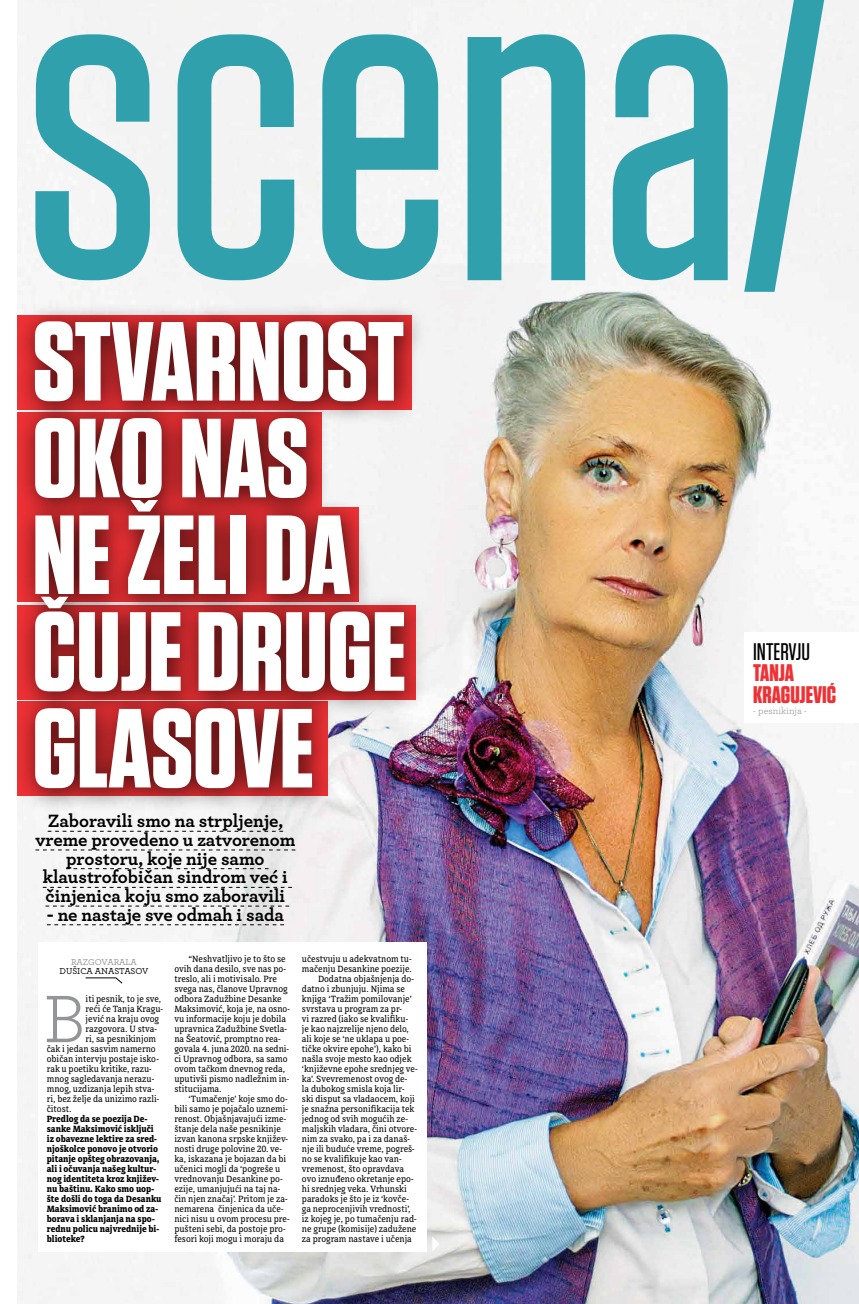
<style>
.page{position:relative;width:859px;height:1304px;background:#fff}
.page>*{position:absolute;margin:0;border:0;box-sizing:border-box;transform-origin:0 0}
.t1{font:700 112.2px/96.7px "Tungsten";color:#fff}
.t2{font:70.3px "Archer";color:#939598}
.t3{font:700 24px/21.6px "Tungsten";color:#ee3135}
.t4{font:500 24px "Tungsten";color:#000}
.t5{font:700 18.7px/18.7px "Archer";color:#000;text-align:center}
.t6{font:10px "Archer";color:#939598}
.t7{font:9.5px/10px "Directa Serif";letter-spacing:-.005em;color:#000}
.t8{font:700 9.5px/10px "Directa Serif";letter-spacing:-.005em;color:#000}
.t9{font:500 9px "Archer";letter-spacing:-.015em;color:#000}
.t10{font:500 9px "Archer";color:#939598}
</style>
<div class="page">
<img style="left:17px;top:0;width:842px;height:1304px">
<svg style="left:35px;top:0;width:797px;height:292px;fill:#f3f3f3"></svg>
<div style="left:38px;top:942px;width:389px;height:309px;background:#fff"></div>
<svg style="left:85px;top:977px;width:38px;height:7px"></svg>
<div style="left:745px;top:632px;width:114px;height:90px;background:#fff"></div>
<svg style="left:432px;top:1237px;width:8px;height:14px"></svg>
<svg style="left:48px;top:831px;width:235px;height:1px"></svg>
<svg style="left:35px;top:849px;width:260px;height:1px"></svg>
<svg style="left:66px;top:868px;width:203px;height:1px"></svg>
<svg style="left:43px;top:887px;width:249px;height:1px"></svg>
<svg style="left:46px;top:906px;width:243px;height:1px"></svg>
<svg style="left:47px;top:924px;width:237px;height:1px"></svg>
<div style="left:15px;top:302px;width:414px;height:511px;background:#000;opacity:.75"></div>
<h1 class="t1" style="left:33px;top:317px;width:375px">STVARNOST<br>OKO NAS<br>NE ŽELI DA<br>ČUJE DRUGE<br>GLASOVE</h1>
<h3 class="t5" style="left:35px;top:810px;width:261px">Zaboravili smo na strpljenje, vreme provedeno u zatvorenom prostoru, koje nije samo klaustrofobičan sindrom već i činjenica koju smo zaboravili</h3>
<h3 class="t5" style="left:47px;top:904px;width:239px">- ne nastaje sve odmah i sada</h3>
<p class="t10" style="left:71px;top:955px;width:67px">RAZGOVARALA</p>
<p class="t9" style="left:60px;top:964px;width:90px">DUŠICA ANASTASOV</p>
<h2 class="t2" style="left:43px;top:970px;width:44px">B</h2>
<p class="t7" style="left:86px;top:994px;width:77px">iti pesnik, to je sve,</p>
<p class="t7" style="left:86px;top:1004px;width:79px">reći će Tanja Kragu-</p>
<p class="t7" style="left:86px;top:1014px;width:75px">jević na kraju ovog</p>
<p class="t7" style="left:86px;top:1024px;width:73px">razgovora. U stva-</p>
<p class="t7" style="left:86px;top:1034px;width:72px">ri, sa pesnikinjom</p>
<p class="t7" style="left:47px;top:1044px;width:110px">čak i jedan sasvim namerno</p>
<p class="t7" style="left:47px;top:1054px;width:114px">običan intervju postaje isko-</p>
<p class="t7" style="left:47px;top:1064px;width:106px">rak u poetiku kritike, razu-</p>
<p class="t7" style="left:47px;top:1074px;width:109px">mnog sagledavanja nerazu-</p>
<p class="t7" style="left:47px;top:1084px;width:109px">mnog, uzdizanja lepih stva-</p>
<p class="t7" style="left:47px;top:1094px;width:114px">ri, bez želje da unizimo razli-</p>
<p class="t7" style="left:47px;top:1104px;width:26px">čitost.</p>
<p class="t8" style="left:47px;top:1114px;width:116px">Predlog da se poezija De&shy;sanke Maksimović isključi iz obavezne lektire za sred&shy;njoškolce ponovo je otvorio pitanje opšteg obrazovanja, ali i očuvanja našeg kultur&shy;nog identiteta kroz književ&shy;nu baštinu. Kako smo uop&shy;šte došli do toga da Desanku<br>Maksimović branimo od za&shy;borava i sklanjanja na spo&shy;rednu policu najvrednije bi&shy;blioteke?</p>
<p class="t7" style="left:174px;top:954px;width:117px;text-indent:14px">“Neshvatljivo je to što se ovih dana desilo, sve nas po&shy;treslo, ali i motivisalo. Pre svega nas, članove Upravnog odbora Zadužbine Desanke<br>Maksimović, koja je, na osno&shy;vu informacije koju je dobila upravnica Zadužbine Svetla&shy;na Šeatović, promptno rea&shy;govala 4. juna 2020. na sedni&shy;ci Upravnog odbora, sa samo ovom tačkom dnevnog reda, uputivši pismo nadležnim in&shy;stitucijama.</p>
<p class="t7" style="left:174px;top:1094px;width:117px;text-indent:14px">‘Tumačenje’ koje smo do&shy;bili samo je pojačalo uznemi&shy;renost. Objašnjavajući izme&shy;štanje dela naše pesnikinje izvan kanona srpske književ&shy;nosti druge polovine 20. ve&shy;ka, iskazana je bojazan da bi učenici mogli da ‘pogreše u vrednovanju Desankine po&shy;ezije, umanjujući na taj na&shy;čin njen značaj’. Pritom je za&shy;nemarena činjenica da uče&shy;nici nisu u ovom procesu pre&shy;pušteni sebi, da postoje pro&shy;fesori koji mogu i moraju da</p>
<p class="t7" style="left:302px;top:954px;width:111px">učestvuju u adekvatnom tu-</p>
<p class="t7" style="left:302px;top:964px;width:112px">mačenju Desankine poezije.</p>
<p class="t7" style="left:318px;top:974px;width:97px">Dodatna objašnjenja do-</p>
<p class="t7" style="left:302px;top:984px;width:105px">datno i zbunjuju. Njima se</p>
<p class="t7" style="left:302px;top:994px;width:111px">knjiga ‘Tražim pomilovanje’</p>
<p class="t7" style="left:302px;top:1004px;width:102px">svrstava u program za pr-</p>
<p class="t7" style="left:302px;top:1014px;width:108px">vi razred (iako se kvalifiku-</p>
<p class="t7" style="left:302px;top:1024px;width:109px">je kao najzrelije njeno delo,</p>
<p class="t7" style="left:302px;top:1034px;width:109px">ali koje se ‘ne uklapa u poe-</p>
<p class="t7" style="left:302px;top:1044px;width:111px">tičke okvire epohe’), kako bi</p>
<p class="t7" style="left:302px;top:1054px;width:111px">našla svoje mesto kao odjek</p>
<p class="t7" style="left:302px;top:1064px;width:117px">‘književne epohe srednjeg ve-</p>
<p class="t7" style="left:302px;top:1074px;width:107px">ka’. Svevremenost ovog de-</p>
<p class="t7" style="left:302px;top:1084px;width:104px">la dubokog smisla koja lir-</p>
<p class="t7" style="left:302px;top:1094px;width:115px">ski disput sa vladaocem, koji</p>
<p class="t7" style="left:302px;top:1104px;width:114px">je snažna personifikacija tek</p>
<p class="t7" style="left:302px;top:1114px;width:107px">jednog od svih mogućih ze-</p>
<p class="t7" style="left:302px;top:1124px;width:117px">maljskih vladara, čini otvore-</p>
<p class="t7" style="left:302px;top:1134px;width:110px">nim za svako, pa i za današ-</p>
<p class="t7" style="left:302px;top:1144px;width:114px">nje ili buduće vreme, pogreš-</p>
<p class="t7" style="left:302px;top:1154px;width:101px">no se kvalifikuje kao van-</p>
<p class="t7" style="left:302px;top:1164px;width:104px">vremenost, što opravdava</p>
<p class="t7" style="left:302px;top:1174px;width:113px">ovo iznuđeno okretanje epo-</p>
<p class="t7" style="left:302px;top:1184px;width:106px">hi srednjeg veka. Vrhunski</p>
<p class="t7" style="left:302px;top:1194px;width:108px">paradoks je što je iz ‘kovče-</p>
<p class="t7" style="left:302px;top:1204px;width:110px">ga neprocenjivih vrednosti’,</p>
<p class="t7" style="left:302px;top:1214px;width:116px">iz kojeg je, po tumačenju rad-</p>
<p class="t7" style="left:302px;top:1224px;width:116px">ne grupe (komisije) zadužene</p>
<p class="t7" style="left:302px;top:1234px;width:112px">za program nastave i učenja</p>
<h3 class="t4" style="left:753px;top:639px;width:58px">INTERVJU</h3>
<h3 class="t3" style="left:753px;top:663px;width:85px">TANJA<br>KRAGUJEVIĆ</h3>
<p class="t6" style="left:753px;top:704px;width:55px">- pesnikinja -</p>
</div>
